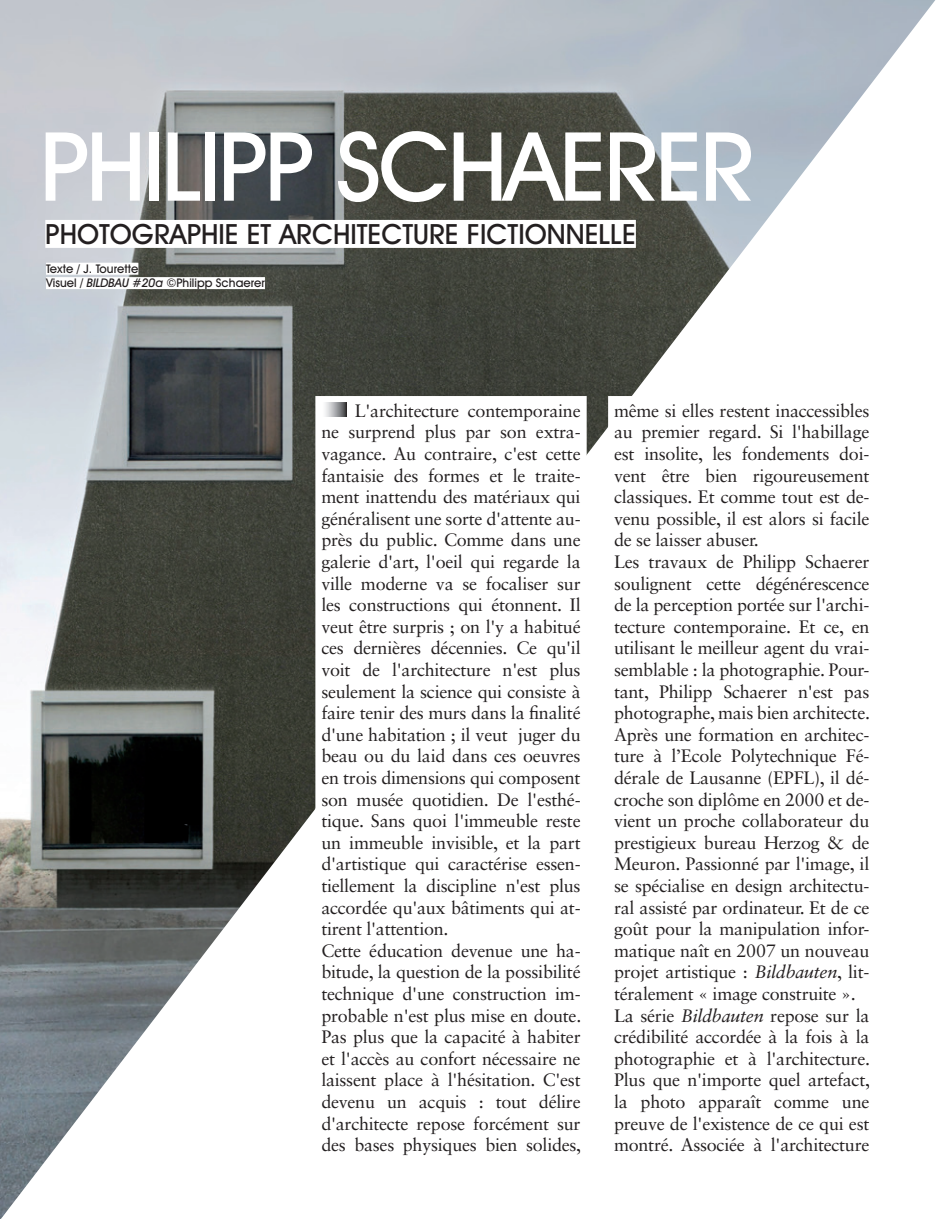
<style>
.page{position:relative;width:936px;height:1219px;background:#fff}
.page>*{position:absolute;margin:0;border:0;box-sizing:border-box;transform-origin:0 0}
.t1{font:500 96px "Avant Garde IT Cby BT";letter-spacing:-.03em;color:#fff}
.t2{font:500 28px "Avant Garde IT Cby BT";color:#231f20}
.t3{font:18px/21.6px "Sabon LT Std";letter-spacing:-.015em;color:#231f20}
.t4{font:500 12px/14.4px "Avant Garde IT Cby BT";color:#231f20}
.s1{font-style:italic}
</style>
<div class="page">
<img style="left:0;top:0;width:935px;height:1219px">
<svg style="left:312px;top:393px;width:277px;height:777px"></svg>
<svg style="left:605px;top:393px;width:273px;height:773px"></svg>
<div style="left:45px;top:220px;width:591px;height:28px;background:#fff"></div>
<div style="left:46px;top:263px;width:92px;height:12px;background:#fff"></div>
<div style="left:46px;top:277px;width:219px;height:12px;background:#fff"></div>
<h1 class="t1" style="left:40px;top:108px;width:716px">PHILIPP SCHAERER</h1>
<h2 class="t2" style="left:45px;top:217px;width:592px">PHOTOGRAPHIE ET ARCHITECTURE FICTIONNELLE</h2>
<p class="t4" style="left:46px;top:261px;width:220px">Texte / J. Tourette<br>Visuel / <span class="s1">BILDBAU #20a</span> ©Philipp Schaerer</p>
<p class="t3" style="left:321px;top:399px;width:261px;text-indent:33px">L'architecture contemporaine ne surprend plus par son extra&shy;vagance. Au contraire, c'est cette fantaisie des formes et le traite&shy;ment inattendu des matériaux qui généralisent une sorte d'attente au&shy;près du public. Comme dans une galerie d'art, l'oeil qui regarde la ville moderne va se focaliser sur les constructions qui étonnent. Il veut être surpris ; on l'y a habitué ces dernières décennies. Ce qu'il voit de l'architecture n'est plus seulement la science qui consiste à faire tenir des murs dans la finalité d'une habitation ; il veut juger du beau ou du laid dans ces oeuvres en trois dimensions qui composent son musée quotidien. De l'esthé&shy;tique. Sans quoi l'immeuble reste un immeuble invisible, et la part d'artistique qui caractérise essen&shy;tiellement la discipline n'est plus accordée qu'aux bâtiments qui at&shy;tirent l'attention.<br>Cette éducation devenue une ha&shy;bitude, la question de la possibilité technique d'une construction im&shy;probable n'est plus mise en doute.<br>Pas plus que la capacité à habiter et l'accès au confort nécessaire ne laissent place à l'hésitation. C'est devenu un acquis : tout délire d'architecte repose forcément sur des bases physiques bien solides,</p>
<p class="t3" style="left:614px;top:399px;width:257px">même si elles restent inaccessibles au premier regard. Si l'habillage est insolite, les fondements doi&shy;vent être bien rigoureusement classiques. Et comme tout est de&shy;venu possible, il est alors si facile de se laisser abuser.<br>Les travaux de Philipp Schaerer soulignent cette dégénérescence de la perception portée sur l'archi&shy;tecture contemporaine. Et ce, en utilisant le meilleur agent du vrai&shy;semblable : la photographie. Pour&shy;tant, Philipp Schaerer n'est pas photographe, mais bien architecte.<br>Après une formation en architec&shy;ture à l’Ecole Polytechnique Fé&shy;dérale de Lausanne (EPFL), il dé&shy;croche son diplôme en 2000 et de&shy;vient un proche collaborateur du prestigieux bureau Herzog &amp; de Meuron. Passionné par l'image, il se spécialise en design architectu&shy;ral assisté par ordinateur. Et de ce goût pour la manipulation infor&shy;matique naît en 2007 un nouveau projet artistique : <span class="s1">Bildbauten</span>, lit&shy;téralement « image construite ».<br>La série <span class="s1">Bildbauten</span> repose sur la crédibilité accordée à la fois à la photographie et à l'architecture.<br>Plus que n'importe quel artefact, la photo apparaît comme une preuve de l'existence de ce qui est montré. Associée à l'architecture</p>
</div>
